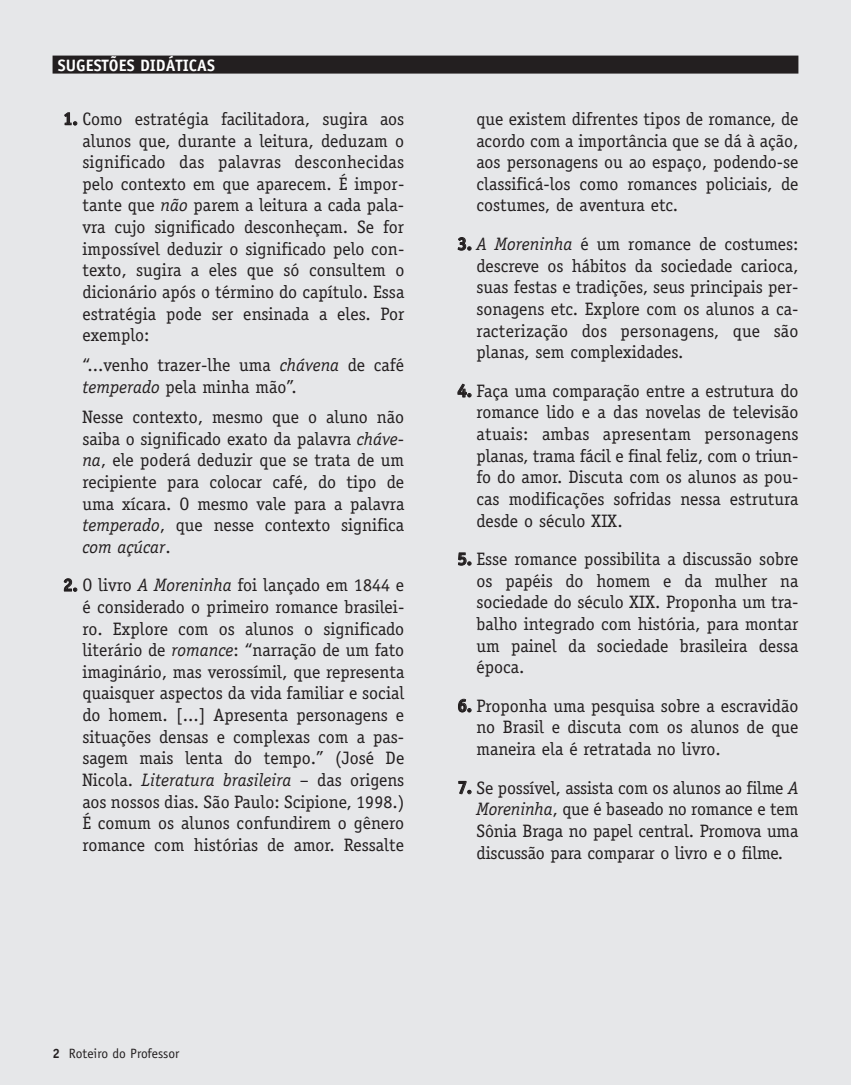
<style>
.page{position:relative;width:851px;height:1085px;background:#fff}
.page>*{position:absolute;margin:0;border:0;box-sizing:border-box;transform-origin:0 0}
.t1{font:18px/21.6px "Officina Serif";color:#231f20;text-align:justify}
.t2{font:700 16.5px "Officina Sans";color:#fff}
.t3{font:13.5px "Officina Sans";color:#231f20}
.s1{font-weight:700}
.s2{font-style:italic}
</style>
<div class="page">
<div style="left:0;top:0;width:850px;height:1084px;background:#e6e7e9"></div>
<div style="left:53px;top:56px;width:745px;height:18px;background:#231f20"></div>
<p class="t2" style="left:58px;top:59px;width:158px">SUGESTÕES DIDÁTICAS</p>
<p class="t1" style="left:82px;top:108px;width:323px;text-indent:-19px"><span class="s1">1.</span> Como estratégia facilitadora, sugira aos alunos que, durante a leitura, deduzam o significado das palavras desconhecidas pelo contexto em que aparecem. É impor&shy;tante que <span class="s2">não</span> parem a leitura a cada pala&shy;vra cujo significado desconheçam. Se for impossível deduzir o significado pelo con&shy;texto, sugira a eles que só consultem o dicionário após o término do capítulo. Essa estratégia pode ser ensinada a eles. Por exemplo:</p>
<p class="t1" style="left:82px;top:354px;width:323px">“...venho trazer-lhe uma <span class="s2">chávena</span> de café <span class="s2">temperado</span> pela minha mão”.</p>
<p class="t1" style="left:82px;top:406px;width:323px">Nesse contexto, mesmo que o aluno não saiba o significado exato da palavra <span class="s2">cháve&shy;na</span>, ele poderá deduzir que se trata de um recipiente para colocar café, do tipo de uma xícara. O mesmo vale para a palavra <span class="s2">temperado</span>, que nesse contexto significa <span class="s2">com açúcar</span>.</p>
<p class="t1" style="left:82px;top:574px;width:323px;text-indent:-19px"><span class="s1">2.</span> O livro <span class="s2">A Moreninha</span> foi lançado em 1844 e é considerado o primeiro romance brasilei&shy;ro. Explore com os alunos o significado literário de <span class="s2">romance</span>: “narração de um fato imaginário, mas verossímil, que representa quaisquer aspectos da vida familiar e social do homem. [...] Apresenta personagens e situações densas e complexas com a pas&shy;sagem mais lenta do tempo.” (José De Nicola. <span class="s2">Literatura brasileira</span> – das origens aos nossos dias. São Paulo: Scipione, 1998.)<br>É comum os alunos confundirem o gênero romance com histórias de amor. Ressalte</p>
<p class="t1" style="left:476px;top:108px;width:323px">que existem difrentes tipos de romance, de acordo com a importância que se dá à ação, aos personagens ou ao espaço, podendo-se classificá-los como romances policiais, de costumes, de aventura etc.</p>
<p class="t1" style="left:476px;top:233px;width:323px;text-indent:-19px"><span class="s1">3.</span> <span class="s2">A Moreninha</span> é um romance de costumes: descreve os hábitos da sociedade carioca, suas festas e tradições, seus principais per&shy;sonagens etc. Explore com os alunos a ca&shy;racterização dos personagens, que são planas, sem complexidades.</p>
<p class="t1" style="left:476px;top:380px;width:323px;text-indent:-19px"><span class="s1">4.</span> Faça uma comparação entre a estrutura do romance lido e a das novelas de televisão atuais: ambas apresentam personagens planas, trama fácil e final feliz, com o triun&shy;fo do amor. Discuta com os alunos as pou&shy;cas modificações sofridas nessa estrutura desde o século XIX.</p>
<p class="t1" style="left:476px;top:548px;width:323px;text-indent:-19px"><span class="s1">5.</span> Esse romance possibilita a discussão sobre os papéis do homem e da mulher na sociedade do século XIX. Proponha um tra&shy;balho integrado com história, para montar um painel da sociedade brasileira dessa época.</p>
<p class="t1" style="left:476px;top:694px;width:323px;text-indent:-19px"><span class="s1">6.</span> Proponha uma pesquisa sobre a escravidão no Brasil e discuta com os alunos de que maneira ela é retratada no livro.</p>
<p class="t1" style="left:476px;top:776px;width:323px;text-indent:-19px"><span class="s1">7.</span> Se possível, assista com os alunos ao filme <span class="s2">A Moreninha</span>, que é baseado no romance e tem Sônia Braga no papel central. Promova uma discussão para comparar o livro e o filme.</p>
<p class="t3" style="left:53px;top:1048px;width:128px"><span class="s1">2</span> Roteiro do Professor</p>
</div>
